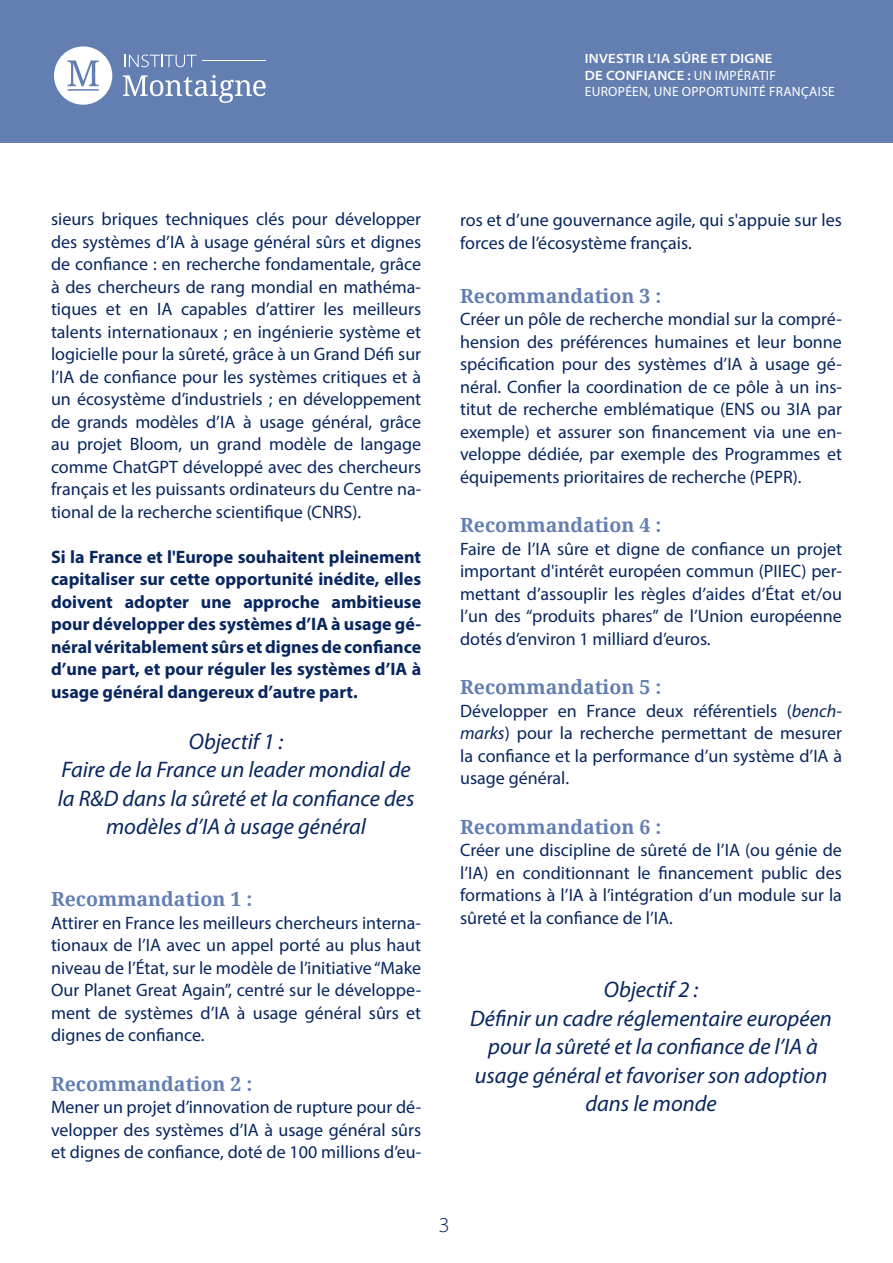
<style>
.page{position:relative;width:893px;height:1263px;background:#fff}
.page>*{position:absolute;margin:0;border:0;box-sizing:border-box;transform-origin:0 0}
.t1{font:italic 22.5px/28.5px "Myriad Pro";color:#08265e;text-align:center}
.t2{font:300 semi-expanded 21.3px "Myriad Pro";color:#08265e}
.t3{font:700 19.5px "Noto Serif";color:#637fb2}
.t4{font:18px/22.5px "Myriad Pro";color:#08265e;text-align:justify}
.t5{font:700 18px/22.5px "Myriad Pro";color:#08265e;text-align:justify}
.t6{font:13.5px/16.5px "Myriad Pro";letter-spacing:.02em;color:#fff}
.s1{font-weight:600;font-stretch:semi-expanded}
.s2{font-style:italic}
</style>
<div class="page">
<div style="left:0;top:0;width:893px;height:142px;background:#637fb2"></div>
<svg style="left:54px;top:46px;width:58px;height:59px"></svg>
<svg style="left:124px;top:55px;width:73px;height:12px"></svg>
<hr style="left:203px;top:60px;width:63px;height:1px;background:#fff">
<svg style="left:123px;top:75px;width:143px;height:28px"></svg>
<p class="t6" style="left:585px;top:50px;width:252px"><span class="s1">INVESTIR L’IA SÛRE ET DIGNE<br>DE CONFIANCE :</span> UN IMPÉRATIF<br>EUROPÉEN, UNE OPPORTUNITÉ FRANÇAISE</p>
<p class="t4" style="left:51px;top:207px;width:372px">sieurs briques techniques clés pour développer des systèmes d’IA à usage général sûrs et dignes de confiance : en recherche fondamentale, grâce à des chercheurs de rang mondial en mathéma&shy;tiques et en IA capables d’attirer les meilleurs talents internationaux ; en ingénierie système et logicielle pour la sûreté, grâce à un Grand Défi sur l’IA de confiance pour les systèmes critiques et à un écosystème d’industriels ; en développement de grands modèles d’IA à usage général, grâce au projet Bloom, un grand modèle de langage comme ChatGPT développé avec des chercheurs français et les puissants ordinateurs du Centre na&shy;tional de la recherche scientifique (CNRS).</p>
<p class="t5" style="left:51px;top:545px;width:372px">Si la France et l'Europe souhaitent pleinement capitaliser sur cette opportunité inédite, elles doivent adopter une approche ambitieuse pour développer des systèmes d’IA à usage gé&shy;néral véritablement sûrs et dignes de confiance d’une part, et pour réguler les systèmes d’IA à usage général dangereux d’autre part.</p>
<p class="t1" style="left:58px;top:726px;width:358px">Objectif 1 :<br>Faire de la France un leader mondial de la R&amp;D dans la sûreté et la confiance des modèles d’IA à usage général</p>
<p class="t3" style="left:51px;top:885px;width:203px">Recommandation 1 :</p>
<p class="t4" style="left:51px;top:911px;width:372px">Attirer en France les meilleurs chercheurs interna&shy;tionaux de l’IA avec un appel porté au plus haut niveau de l’État, sur le modèle de l’initiative “Make Our Planet Great Again”, centré sur le développe&shy;ment de systèmes d’IA à usage général sûrs et dignes de confiance.</p>
<p class="t3" style="left:51px;top:1070px;width:203px">Recommandation 2 :</p>
<p class="t4" style="left:51px;top:1095px;width:372px">Mener un projet d’innovation de rupture pour dé&shy;velopper des systèmes d’IA à usage général sûrs et dignes de confiance, doté de 100 millions d’eu-</p>
<p class="t4" style="left:460px;top:209px;width:383px">ros et d’une gouvernance agile, qui s'appuie sur les forces de l’écosystème français.</p>
<p class="t3" style="left:460px;top:282px;width:203px">Recommandation 3 :</p>
<p class="t4" style="left:460px;top:308px;width:383px">Créer un pôle de recherche mondial sur la compré&shy;hension des préférences humaines et leur bonne spécification pour des systèmes d’IA à usage gé&shy;néral. Confier la coordination de ce pôle à un ins&shy;titut de recherche emblématique (ENS ou 3IA par exemple) et assurer son financement via une en&shy;veloppe dédiée, par exemple des Programmes et équipements prioritaires de recherche (PEPR).</p>
<p class="t3" style="left:460px;top:511px;width:203px">Recommandation 4 :</p>
<p class="t4" style="left:460px;top:537px;width:383px">Faire de l’IA sûre et digne de confiance un projet important d'intérêt européen commun (PIIEC) per&shy;mettant d’assouplir les règles d’aides d’État et/ou l’un des “produits phares” de l’Union européenne dotés d’environ 1 milliard d’euros.</p>
<p class="t3" style="left:460px;top:673px;width:203px">Recommandation 5 :</p>
<p class="t4" style="left:460px;top:699px;width:383px">Développer en France deux référentiels (<span class="s2">bench&shy;marks</span>) pour la recherche permettant de mesurer la confiance et la performance d’un système d’IA à usage général.</p>
<p class="t3" style="left:460px;top:813px;width:203px">Recommandation 6 :</p>
<p class="t4" style="left:460px;top:839px;width:383px">Créer une discipline de sûreté de l’IA (ou génie de l’IA) en conditionnant le financement public des formations à l’IA à l’intégration d’un module sur la sûreté et la confiance de l’IA.</p>
<p class="t1" style="left:470px;top:975px;width:363px">Objectif 2 :<br>Définir un cadre réglementaire européen pour la sûreté et la confiance de l’IA à usage général et favoriser son adoption dans le monde</p>
<p class="t2" style="left:438px;top:1212px;width:13px">3</p>
</div>
